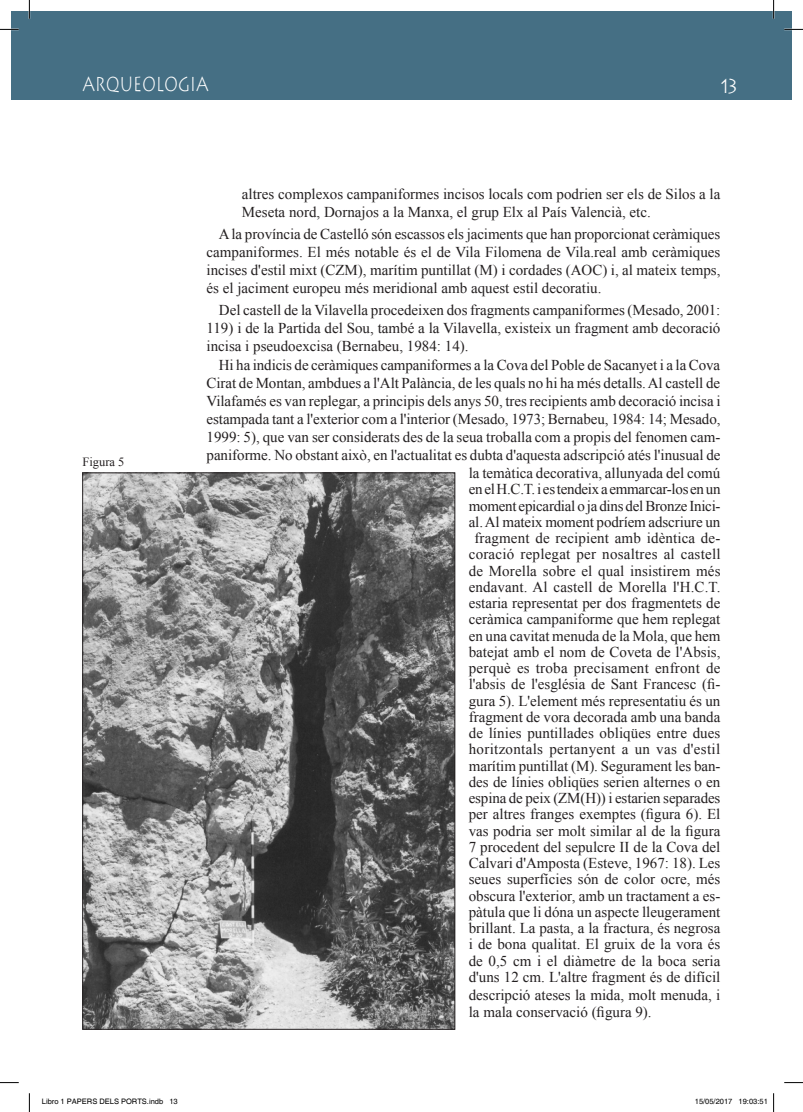
<style>
.page{position:relative;width:803px;height:1112px;background:#fff}
.page>*{position:absolute;margin:0;border:0;box-sizing:border-box;transform-origin:0 0}
.t1{font:300 20px "Lithograph";color:#fff;scale:.8 1}
.t2{font:300 20px "Lithograph";color:#fff}
.t3{font:15px/18px "Times New Roman";color:#231f20;text-align:justify}
.t4{font:15px "Times New Roman";letter-spacing:-.02em;color:#231f20}
.t5{font:15px "Times New Roman";letter-spacing:.02em;color:#231f20}
.t6{font:12.5px "Times New Roman";color:#231f20}
.t7{font:7.5px "Helvetica";color:#000}
</style>
<div class="page">
<div style="left:12px;top:12px;width:779px;height:88px;background:#456f84"></div>
<img style="left:84px;top:474px;width:369px;height:553px">
<svg style="left:0;top:29px;width:19px;height:1px"></svg>
<svg style="left:784px;top:29px;width:19px;height:1px"></svg>
<svg style="left:0;top:1082px;width:19px;height:1px"></svg>
<svg style="left:784px;top:1082px;width:19px;height:1px"></svg>
<svg style="left:29px;top:0;width:1px;height:19px"></svg>
<svg style="left:29px;top:1093px;width:1px;height:18px"></svg>
<svg style="left:773px;top:0;width:1px;height:19px"></svg>
<svg style="left:773px;top:1093px;width:1px;height:18px"></svg>
<h1 class="t1" style="left:83px;top:70px;width:159px">ARQUEOLOGIA</h1>
<h1 class="t2" style="left:720px;top:74px;width:19px">13</h1>
<p class="t6" style="left:83px;top:453px;width:44px">Figura 5</p>
<p class="t3" style="left:242px;top:185px;width:480px">altres complexos campaniformes incisos locals com podrien ser els de Silos a la<br>Meseta nord, Dornajos a la Manxa, el grup Elx al País Valencià, etc.</p>
<p class="t3" style="left:206px;top:225px;width:515px;text-indent:12px">A la província de Castelló són escassos els jaciments que han proporcionat ceràmiques campaniformes. El més notable és el de Vila Filomena de Vila.real amb ceràmiques incises d'estil mixt (CZM), marítim puntillat (M) i cordades (AOC) i, al mateix temps, és el jaciment europeu més meridional amb aquest estil decoratiu.</p>
<p class="t3" style="left:206px;top:300px;width:515px;text-indent:12px">Del castell de la Vilavella procedeixen dos fragments campaniformes (Mesado, 2001:<br>119) i de la Partida del Sou, també a la Vilavella, existeix un fragment amb decoració incisa i pseudoexcisa (Bernabeu, 1984: 14).</p>
<p class="t3" style="left:219px;top:356px;width:503px">Hi ha indicis de ceràmiques campaniformes a la Cova del Poble de Sacanyet i a la Cova</p>
<p class="t3" style="left:206px;top:374px;width:515px">Cirat de Montan, ambdues a l'Alt Palància, de les quals no hi ha més detalls. Al castell de</p>
<p class="t3" style="left:206px;top:392px;width:515px">Vilafamés es van replegar, a principis dels anys 50, tres recipients amb decoració incisa i</p>
<p class="t3" style="left:206px;top:410px;width:516px">estampada tant a l'exterior com a l'interior (Mesado, 1973; Bernabeu, 1984: 14; Mesado,</p>
<p class="t3" style="left:206px;top:428px;width:515px">1999: 5), que van ser considerats des de la seua troballa com a propis del fenomen cam-</p>
<p class="t3" style="left:206px;top:446px;width:515px">paniforme. No obstant això, en l'actualitat es dubta d'aquesta adscripció atés l'inusual de</p>
<p class="t3" style="left:469px;top:463px;width:253px">la temàtica decorativa, allunyada del comú</p>
<p class="t4" style="left:469px;top:479px;width:253px">en el H.C.T. i es tendeix a emmarcar-los en un</p>
<p class="t3" style="left:469px;top:496px;width:253px">moment epicardial o ja dins del Bronze Inici-</p>
<p class="t3" style="left:469px;top:512px;width:253px">al. Al mateix moment podríem adscriure un</p>
<p class="t3" style="left:474px;top:528px;width:247px">fragment de recipient amb idèntica de-</p>
<p class="t3" style="left:469px;top:545px;width:253px">coració replegat per nosaltres al castell</p>
<p class="t3" style="left:469px;top:561px;width:253px">de Morella sobre el qual insistirem més</p>
<p class="t3" style="left:469px;top:577px;width:253px">endavant. Al castell de Morella l'H.C.T.</p>
<p class="t3" style="left:469px;top:593px;width:253px">estaria representat per dos fragmentets de</p>
<p class="t3" style="left:469px;top:610px;width:253px">ceràmica campaniforme que hem replegat</p>
<p class="t3" style="left:469px;top:626px;width:253px">en una cavitat menuda de la Mola, que hem</p>
<p class="t3" style="left:469px;top:642px;width:253px">batejat amb el nom de Coveta de l'Absis,</p>
<p class="t3" style="left:469px;top:658px;width:253px">perquè es troba precisament enfront de</p>
<p class="t3" style="left:469px;top:675px;width:253px">l'absis de l'església de Sant Francesc (fi-</p>
<p class="t3" style="left:469px;top:691px;width:253px">gura 5). L'element més representatiu és un</p>
<p class="t3" style="left:469px;top:707px;width:253px">fragment de vora decorada amb una banda</p>
<p class="t3" style="left:469px;top:723px;width:253px">de línies puntillades obliqües entre dues</p>
<p class="t5" style="left:469px;top:739px;width:253px">horitzontals pertanyent a un vas d'estil</p>
<p class="t3" style="left:469px;top:756px;width:253px">marítim puntillat (M). Segurament les ban-</p>
<p class="t3" style="left:469px;top:772px;width:253px">des de línies obliqües serien alternes o en</p>
<p class="t3" style="left:469px;top:788px;width:253px">espina de peix (ZM(H)) i estarien separades</p>
<p class="t3" style="left:469px;top:805px;width:253px">per altres franges exemptes (figura 6). El</p>
<p class="t3" style="left:469px;top:821px;width:253px">vas podria ser molt similar al de la figura</p>
<p class="t3" style="left:469px;top:837px;width:253px">7 procedent del sepulcre II de la Cova del</p>
<p class="t3" style="left:469px;top:853px;width:253px">Calvari d'Amposta (Esteve, 1967: 18). Les</p>
<p class="t3" style="left:469px;top:869px;width:253px">seues superfícies són de color ocre, més</p>
<p class="t3" style="left:469px;top:886px;width:253px">obscura l'exterior, amb un tractament a es-</p>
<p class="t3" style="left:469px;top:902px;width:253px">pàtula que li dóna un aspecte lleugerament</p>
<p class="t3" style="left:469px;top:918px;width:253px">brillant. La pasta, a la fractura, és negrosa</p>
<p class="t3" style="left:469px;top:934px;width:253px">i de bona qualitat. El gruix de la vora és</p>
<p class="t3" style="left:469px;top:951px;width:253px">de 0,5 cm i el diàmetre de la boca seria</p>
<p class="t3" style="left:469px;top:967px;width:253px">d'uns 12 cm. L'altre fragment és de difícil</p>
<p class="t3" style="left:469px;top:984px;width:253px">descripció ateses la mida, molt menuda, i</p>
<p class="t3" style="left:469px;top:1002px;width:184px">la mala conservació (figura 9).</p>
<p class="t7" style="left:42px;top:1097px;width:137px">Libro 1 PAPERS DELS PORTS.indb 13</p>
<p class="t7" style="left:695px;top:1097px;width:74px">15/05/2017 19:03:51</p>
</div>
